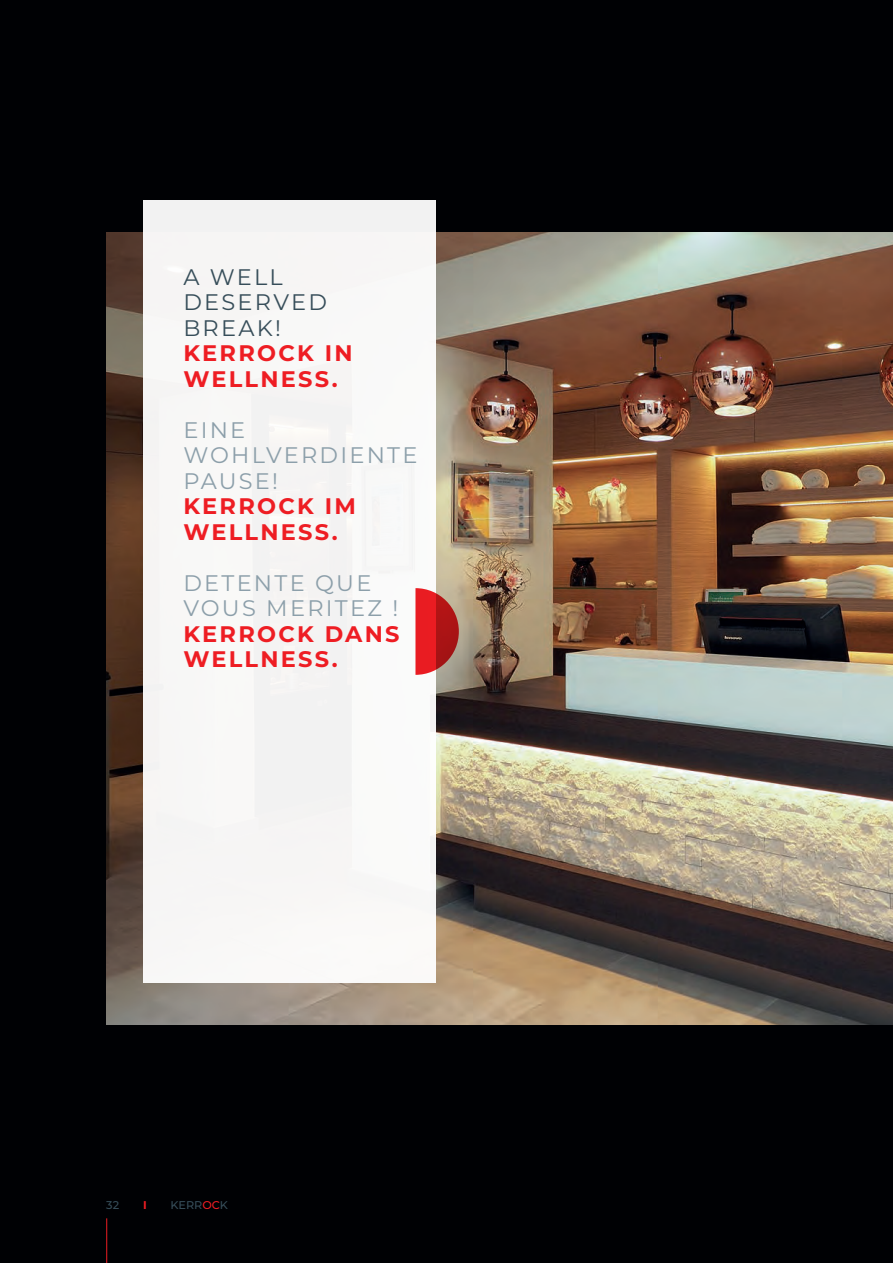
<style>
.page{position:relative;width:893px;height:1263px;background:#000104}
.page>*{position:absolute;margin:0;border:0;box-sizing:border-box;transform-origin:0 0}
.t1{font:700 22.5px/25.5px "Montserrat";letter-spacing:.1em;color:#ee1d23}
.t2{font:22.5px/25.5px "Montserrat";letter-spacing:.1em;color:#8c9faa}
.t3{font:22.5px/25.5px "Montserrat";letter-spacing:.1em;color:#364d59}
.t4{font:500 11.25px "Montserrat";color:#364d59}
.t5{font:700 11.25px "Montserrat";color:#ee1d23}
.s1{color:#ee1d23}
</style>
<div class="page">
<hr style="left:106px;top:1218px;width:1px;height:45px;background:#ee1d23">
<img style="left:106px;top:232px;width:787px;height:792px">
<div style="left:143px;top:200px;width:293px;height:782px;background:#f8f7f6"></div>
<svg style="left:415px;top:588px;width:44px;height:87px"></svg>
<p class="t3" style="left:183px;top:263px;width:145px">A WELL<br>DESERVED<br>BREAK!</p>
<p class="t1" style="left:183px;top:339px;width:171px">KERROCK IN<br>WELLNESS.</p>
<p class="t2" style="left:183px;top:416px;width:236px">EINE<br>WOHLVERDIENTE<br>PAUSE!</p>
<p class="t1" style="left:183px;top:492px;width:174px">KERROCK IM<br>WELLNESS.</p>
<p class="t2" style="left:183px;top:569px;width:216px">DETENTE QUE<br>VOUS MERITEZ !</p>
<p class="t1" style="left:183px;top:620px;width:218px">KERROCK DANS<br>WELLNESS.</p>
<p class="t4" style="left:106px;top:1197px;width:14px">32</p>
<p class="t5" style="left:143px;top:1197px;width:5px">I</p>
<p class="t4" style="left:170px;top:1197px;width:59px">KERR<span class="s1">OC</span>K</p>
</div>
